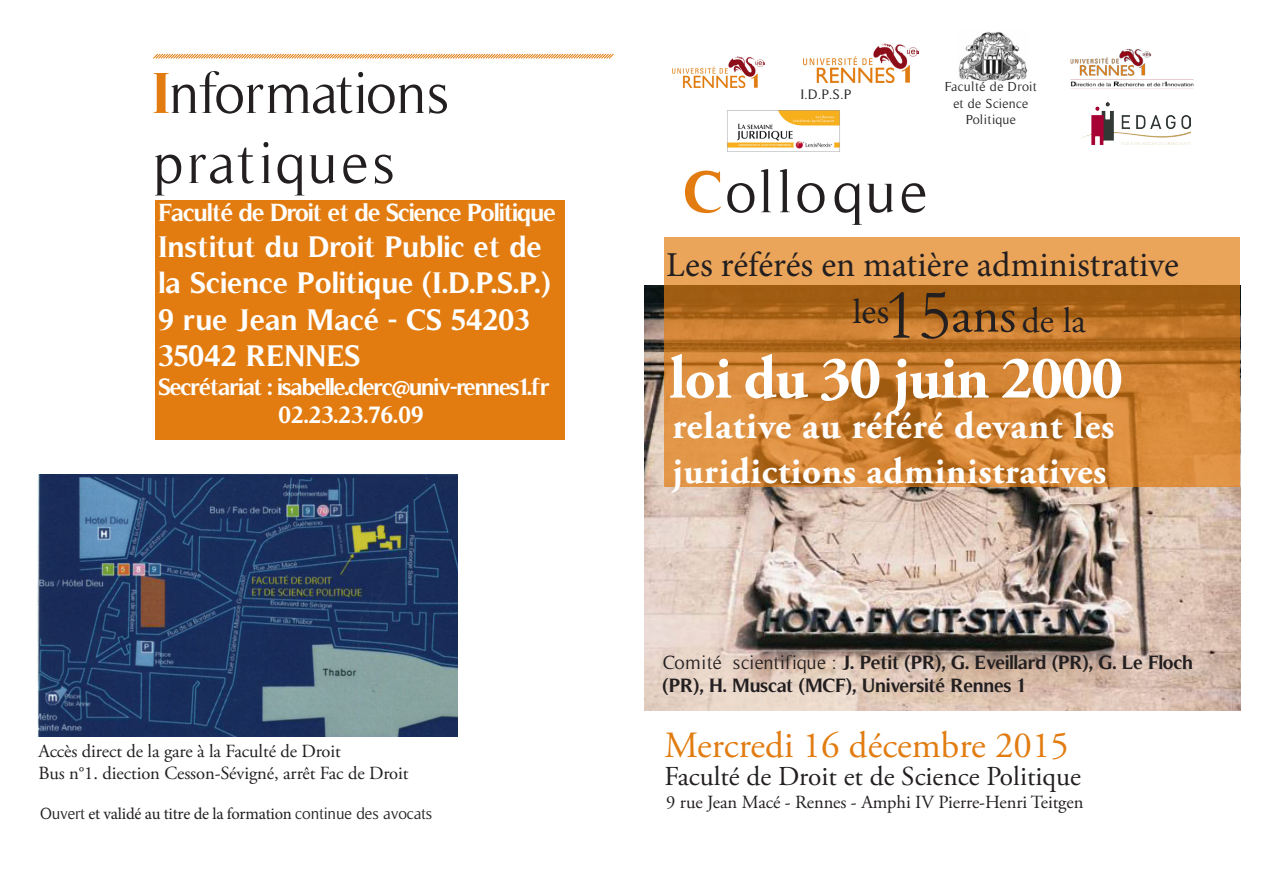
<style>
.page{position:relative;width:1263px;height:893px;background:#fff}
.page>*{position:absolute;margin:0;border:0;box-sizing:border-box;transform-origin:0 0}
.t1{font:72px "Garamond";color:#231f20}
.t2{font:700 60.9px "Adobe Garamond Pro";letter-spacing:-.025em;color:#fff}
.t3{font:59.7px "Timeless";letter-spacing:.055em;color:#231f20}
.t4{font:58.35px "Timeless";letter-spacing:-.015em;color:#231f20}
.t5{font:58.35px "Timeless";letter-spacing:.045em;color:#231f20}
.t6{font:51.75px "Adobe Garamond Pro";color:#231f20}
.t7{font:700 38.1px "Adobe Garamond Pro";letter-spacing:.025em;color:#fff}
.t8{font:700 36.9px "Adobe Garamond Pro";letter-spacing:.02em;color:#fff}
.t9{font:36.9px "Adobe Garamond Pro";color:#e27c10}
.t10{font:35.4px "Adobe Garamond Pro";color:#231f20}
.t11{font:34.95px "Minion Pro";color:#231f20}
.t12{font:700 30.15px/36.3px "Timeless";color:#fff}
.t13{font:27.3px "Adobe Garamond Pro";color:#231f20}
.t14{font:700 25.2px "Timeless";letter-spacing:-.04em;color:#fff}
.t15{font:700 24px/28.8px "Timeless";letter-spacing:-.05em;color:#fff;text-align:center}
.t16{font:700 19.5px/23.4px "Timeless";letter-spacing:-.015em;color:#231f20}
.t17{font:18.45px "Adobe Garamond Pro";letter-spacing:-.005em;color:#231f20}
.t18{font:16.5px "Minion Pro";letter-spacing:-.015em;color:#231f20}
.t19{font:14.1px "Timeless";color:#231f20}
.t20{font:13.35px/16px "Timeless";letter-spacing:.025em;color:#231f20;text-align:center}
.s1{font-weight:700;color:#e27c10}
.s2{font-family:"Timeless"}
.s3{font-size:36.9px}
.s4{font-weight:400}
</style>
<div class="page">
<img style="left:644px;top:286px;width:596px;height:424px">
<svg style="left:664px;top:237px;width:576px;height:250px;background:#cd8336"></svg>
<img style="left:672px;top:56px;width:92px;height:32px">
<img style="left:804px;top:43px;width:114px;height:40px">
<img style="left:958px;top:31px;width:70px;height:51px">
<img style="left:1070px;top:48px;width:124px;height:39px">
<svg style="left:153px;top:53px;width:461px;height:6px"></svg>
<div style="left:155px;top:201px;width:410px;height:239px;background:#e27c10"></div>
<img style="left:37px;top:475px;width:421px;height:261px">
<img style="left:727px;top:110px;width:113px;height:42px">
<img style="left:1081px;top:103px;width:110px;height:41px">
<p class="t4" style="left:153px;top:61px;width:298px"><span class="s1">I</span>nformations</p>
<p class="t5" style="left:153px;top:131px;width:243px">pratiques</p>
<p class="t14" style="left:159px;top:197px;width:399px">Faculté de Droit et de Science Politique</p>
<p class="t12" style="left:159px;top:228px;width:394px">Institut du Droit Public et de la Science Politique (I.D.P.S.P.)</p>
<p class="t12" style="left:159px;top:301px;width:373px">9 rue Jean Macé - CS 54203</p>
<p class="t12" style="left:159px;top:337px;width:204px">35042 RENNES</p>
<p class="t15" style="left:159px;top:372px;width:393px">Secrétariat : isabelle.clerc@univ-rennes1.fr<br>02.23.23.76.09</p>
<p class="t17" style="left:38px;top:740px;width:304px">Accès direct de la gare à la Faculté de Droit</p>
<p class="t17" style="left:38px;top:762px;width:372px">Bus n°1. diection Cesson-Sévigné, arrêt Fac de Droit</p>
<p class="t18" style="left:40px;top:802px;width:394px"><span class="s2">Ouvert</span> et validé au titre de la formation <span class="s2">continue des avocats</span></p>
<p class="t19" style="left:800px;top:87px;width:52px">I.D.P.S.P</p>
<p class="t20" style="left:945px;top:79px;width:93px">Faculté de Droit et de Science<br>Politique</p>
<p class="t3" style="left:684px;top:159px;width:245px"><span class="s1">C</span>olloque</p>
<p class="t11" style="left:666px;top:241px;width:514px">Les référés en matière administrative</p>
<p class="t11" style="left:853px;top:289px;width:38px">les</p>
<p class="t1" style="left:884px;top:267px;width:69px">15</p>
<p class="t6" style="left:951px;top:284px;width:66px">ans</p>
<p class="t10" style="left:1022px;top:299px;width:66px">de la</p>
<p class="t2" style="left:669px;top:343px;width:455px">loi du 30 juin 2000</p>
<p class="t7" style="left:672px;top:404px;width:444px">relative au référé devant <span class="s3">les</span></p>
<p class="t8" style="left:672px;top:450px;width:436px">juridictions administratives</p>
<p class="t16" style="left:663px;top:650px;width:532px"><span class="s4">Comité scientifique :</span> J. Petit (PR), G. Eveillard (PR), G. Le Floch (PR), H. Muscat (MCF), Université Rennes 1</p>
<p class="t9" style="left:664px;top:723px;width:406px">Mercredi 16 décembre 2015</p>
<p class="t13" style="left:664px;top:760px;width:418px">Faculté de Droit et de Science Politique</p>
<p class="t17" style="left:666px;top:791px;width:419px">9 rue Jean Macé - Rennes - Amphi IV Pierre-Henri Teitgen</p>
</div>
